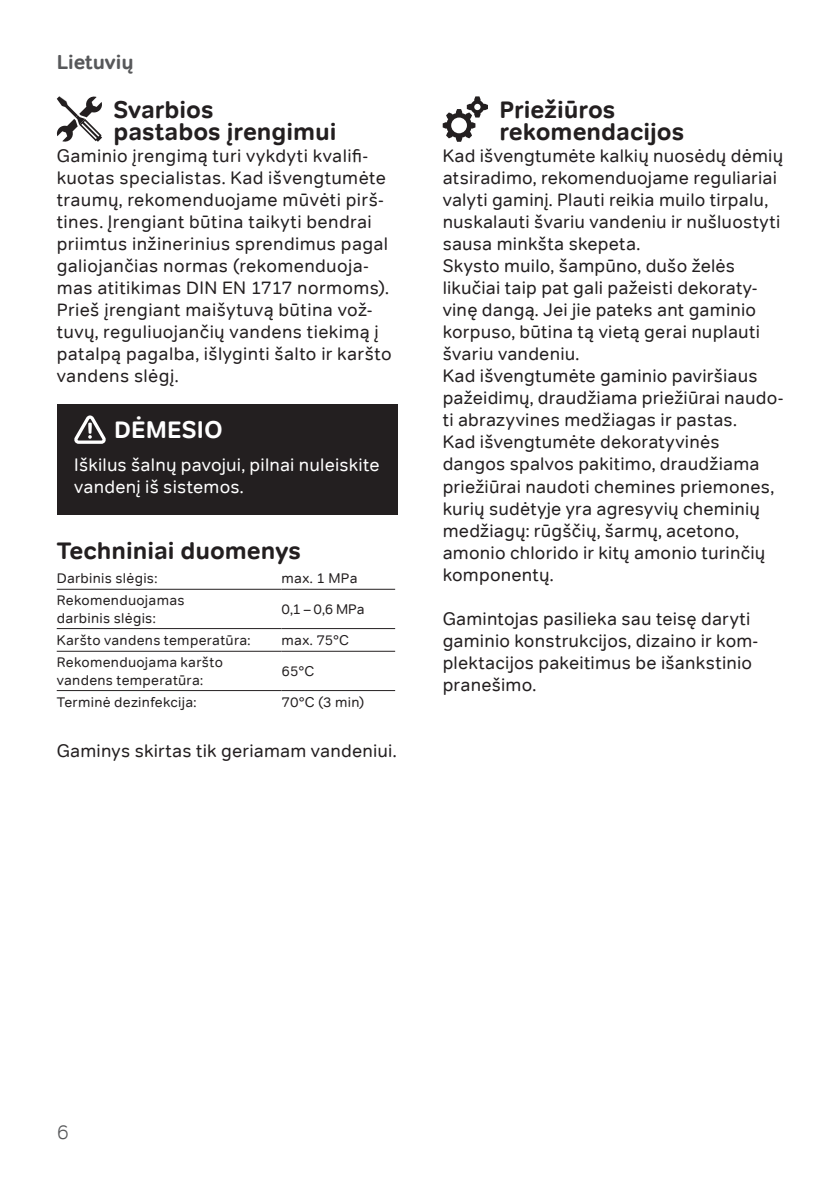
<style>
.page{position:relative;width:840px;height:1191px;background:#fff}
.page>*{position:absolute;margin:0;border:0;box-sizing:border-box;transform-origin:0 0}
.t1{font:700 24px/22px "Tondo Corp";color:#231f20}
.t2{font:700 24px "Tondo Corp";letter-spacing:.01em;color:#fff}
.t3{font:700 20px "Tondo Corp";color:#57585a}
.t4{font:300 20px "Tondo Corp";color:#57585a}
.t5{font:18px/22px "Tondo Corp";letter-spacing:.01em;color:#231f20}
.t6{font:18px/22px "Tondo Corp";letter-spacing:.01em;color:#fff}
.t7{font:14px/18px "Tondo Corp";letter-spacing:.02em;color:#231f20}
</style>
<div class="page">
<div style="left:57px;top:404px;width:340px;height:110px;background:#231f20"></div>
<svg style="left:74px;top:415px;width:32px;height:29px"></svg>
<hr style="left:57px;top:589px;width:224px;height:1px;background:#231f20">
<hr style="left:281px;top:589px;width:114px;height:1px;background:#231f20">
<hr style="left:57px;top:628px;width:224px;height:1px;background:#231f20">
<hr style="left:281px;top:628px;width:114px;height:1px;background:#231f20">
<hr style="left:57px;top:651px;width:224px;height:1px;background:#231f20">
<hr style="left:281px;top:651px;width:114px;height:1px;background:#231f20">
<hr style="left:57px;top:690px;width:224px;height:1px;background:#231f20">
<hr style="left:281px;top:690px;width:114px;height:1px;background:#231f20">
<svg style="left:56px;top:96px;width:46px;height:46px"></svg>
<svg style="left:442px;top:96px;width:45px;height:46px"></svg>
<p class="t3" style="left:57px;top:50px;width:78px">Lietuvių</p>
<h1 class="t1" style="left:113px;top:99px;width:224px">Svarbios<br>pastabos įrengimui</h1>
<p class="t5" style="left:57px;top:145px;width:336px">Gaminio įrengimą turi vykdyti kvalifi&shy;kuotas specialistas. Kad išvengtumėte traumų, rekomenduojame mūvėti pirš&shy;tines. Įrengiant būtina taikyti bendrai priimtus inžinerinius sprendimus pagal galiojančias normas (rekomenduoja&shy;mas atitikimas DIN EN 1717 normoms).<br>Prieš įrengiant maišytuvą būtina vož&shy;tuvų, reguliuojančių vandens tiekimą į patalpą pagalba, išlyginti šalto ir karšto vandens slėgį.</p>
<h1 class="t2" style="left:114px;top:415px;width:110px">DĖMESIO</h1>
<p class="t6" style="left:74px;top:453px;width:307px">Iškilus šalnų pavojui, pilnai nuleiskite vandenį iš sistemos.</p>
<h1 class="t1" style="left:57px;top:539px;width:246px">Techniniai duomenys</h1>
<p class="t7" style="left:57px;top:569px;width:102px">Darbinis slėgis:</p>
<p class="t7" style="left:281px;top:569px;width:77px">max. 1 MPa</p>
<p class="t7" style="left:57px;top:591px;width:129px">Rekomenduojamas darbinis slėgis:</p>
<p class="t7" style="left:281px;top:600px;width:84px">0,1 – 0,6 MPa</p>
<p class="t7" style="left:57px;top:631px;width:195px">Karšto vandens temperatūra:</p>
<p class="t7" style="left:281px;top:631px;width:69px">max. 75°C</p>
<p class="t7" style="left:57px;top:653px;width:167px">Rekomenduojama karšto vandens temperatūra:</p>
<p class="t7" style="left:281px;top:662px;width:34px">65°C</p>
<p class="t7" style="left:57px;top:693px;width:141px">Terminė dezinfekcija:</p>
<p class="t7" style="left:281px;top:693px;width:84px">70°C (3 min)</p>
<p class="t5" style="left:57px;top:739px;width:341px">Gaminys skirtas tik geriamam vandeniui.</p>
<h1 class="t1" style="left:499px;top:99px;width:186px">Priežiūros rekomendacijos</h1>
<p class="t5" style="left:442px;top:145px;width:342px">Kad išvengtumėte kalkių nuosėdų dėmių atsiradimo, rekomenduojame reguliariai valyti gaminį. Plauti reikia muilo tirpalu, nuskalauti švariu vandeniu ir nušluostyti sausa minkšta skepeta.<br>Skysto muilo, šampūno, dušo želės likučiai taip pat gali pažeisti dekoraty&shy;vinę dangą. Jei jie pateks ant gaminio korpuso, būtina tą vietą gerai nuplauti švariu vandeniu.<br>Kad išvengtumėte gaminio paviršiaus pažeidimų, draudžiama priežiūrai naudo&shy;ti abrazyvines medžiagas ir pastas.<br>Kad išvengtumėte dekoratyvinės dangos spalvos pakitimo, draudžiama priežiūrai naudoti chemines priemones, kurių sudėtyje yra agresyvių cheminių medžiagų: rūgščių, šarmų, acetono, amonio chlorido ir kitų amonio turinčių komponentų.</p>
<p class="t5" style="left:442px;top:607px;width:317px">Gamintojas pasilieka sau teisę daryti gaminio konstrukcijos, dizaino ir kom&shy;plektacijos pakeitimus be išankstinio pranešimo.</p>
<p class="t4" style="left:57px;top:1120px;width:14px">6</p>
</div>
